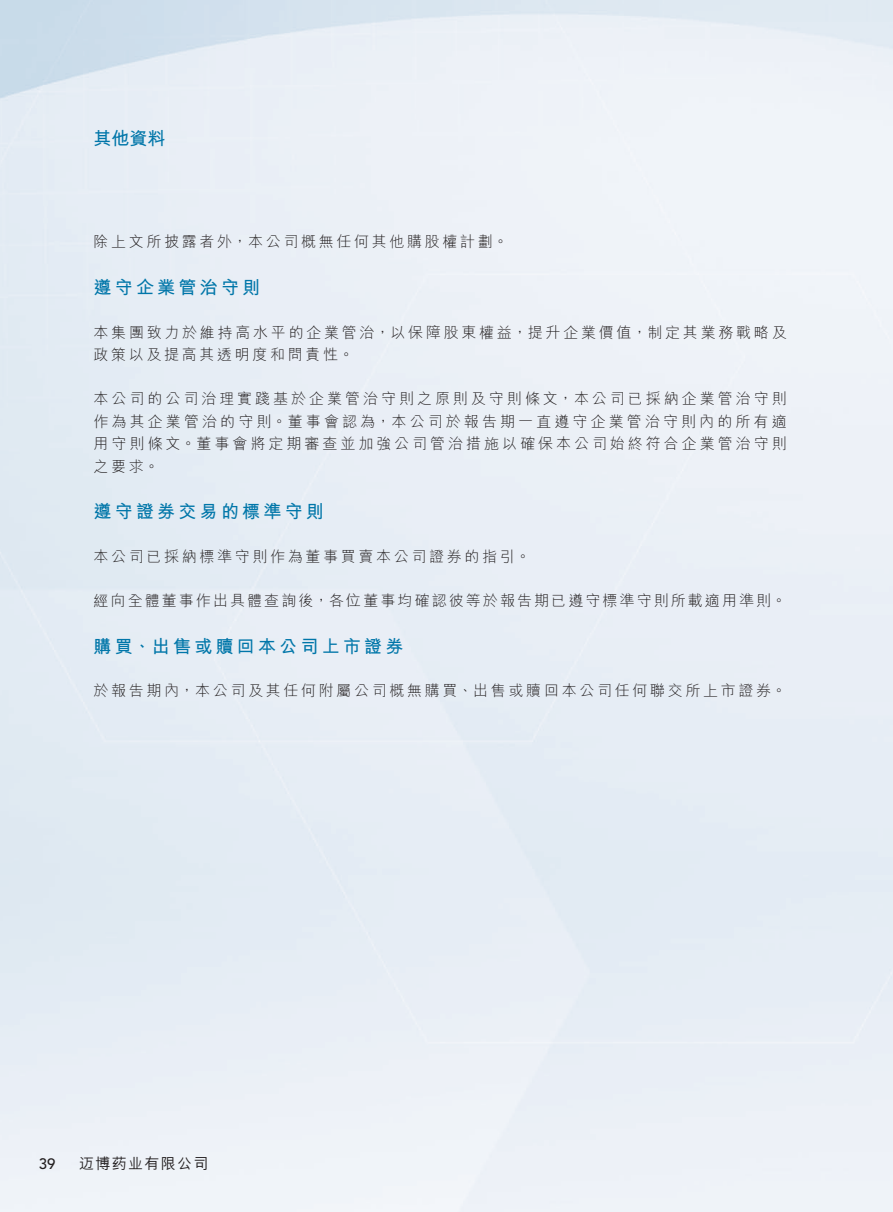
<style>
.page{position:relative;width:893px;height:1212px;background:#fff}
.page>*{position:absolute;margin:0;border:0;box-sizing:border-box;transform-origin:0 0}
._01_Heading_1{font:700 18px "M Hei HK";letter-spacing:.18em;color:#0076a9}
._00_Body_text{font:300 15px/22.5px "M Hei HK";letter-spacing:.18em;color:#231f20}
._00_Body_text-2{font:300 15px "M Hei HK";letter-spacing:.14em;color:#231f20}
.t1{font:500 15px "M Hei HKS";letter-spacing:.09em;color:#231f20}
.t2{font:500 15px "Avenir LT Std";color:#231f20}
</style>
<div class="page">
<p class="_01_Heading_1" style="left:94px;top:125px;width:73px">其他資料</p>
<p class="_00_Body_text" style="left:94px;top:230px;width:416px">除上文所披露者外，本公司概無任何其他購股權計劃。</p>
<p class="_01_Heading_1" style="left:94px;top:274px;width:168px">遵守企業管治守則</p>
<p class="_00_Body_text" style="left:94px;top:321px;width:695px">本集團致力於維持高水平的企業管治，以保障股東權益，提升企業價值，制定其業務戰略及政策以及提高其透明度和問責性。</p>
<p class="_00_Body_text" style="left:94px;top:387px;width:695px;text-align:justify">本公司的公司治理實踐基於企業管治守則之原則及守則條文，本公司已採納企業管治守則作為其企業管治的守則。董事會認為，本公司於報告期一直遵守企業管治守則內的所有適用守則條文。董事會將定期審查並加強公司管治措施以確保本公司始終符合企業管治守則之要求。</p>
<p class="_01_Heading_1" style="left:94px;top:499px;width:232px">遵守證券交易的標準守則</p>
<p class="_00_Body_text" style="left:94px;top:545px;width:438px">本公司已採納標準守則作為董事買賣本公司證券的指引。</p>
<p class="_00_Body_text-2" style="left:94px;top:593px;width:695px">經向全體董事作出具體查詢後，各位董事均確認彼等於報告期已遵守標準守則所載適用準則。</p>
<p class="_01_Heading_1" style="left:94px;top:633px;width:311px">購買、出售或贖回本公司上市證券</p>
<p class="_00_Body_text" style="left:94px;top:679px;width:694px">於報告期內，本公司及其任何附屬公司概無購買、出售或贖回本公司任何聯交所上市證券。</p>
<p class="t2" style="left:39px;top:1155px;width:18px">39</p>
<p class="t1" style="left:79px;top:1153px;width:131px">邁博藥業有限公司</p>
</div>
